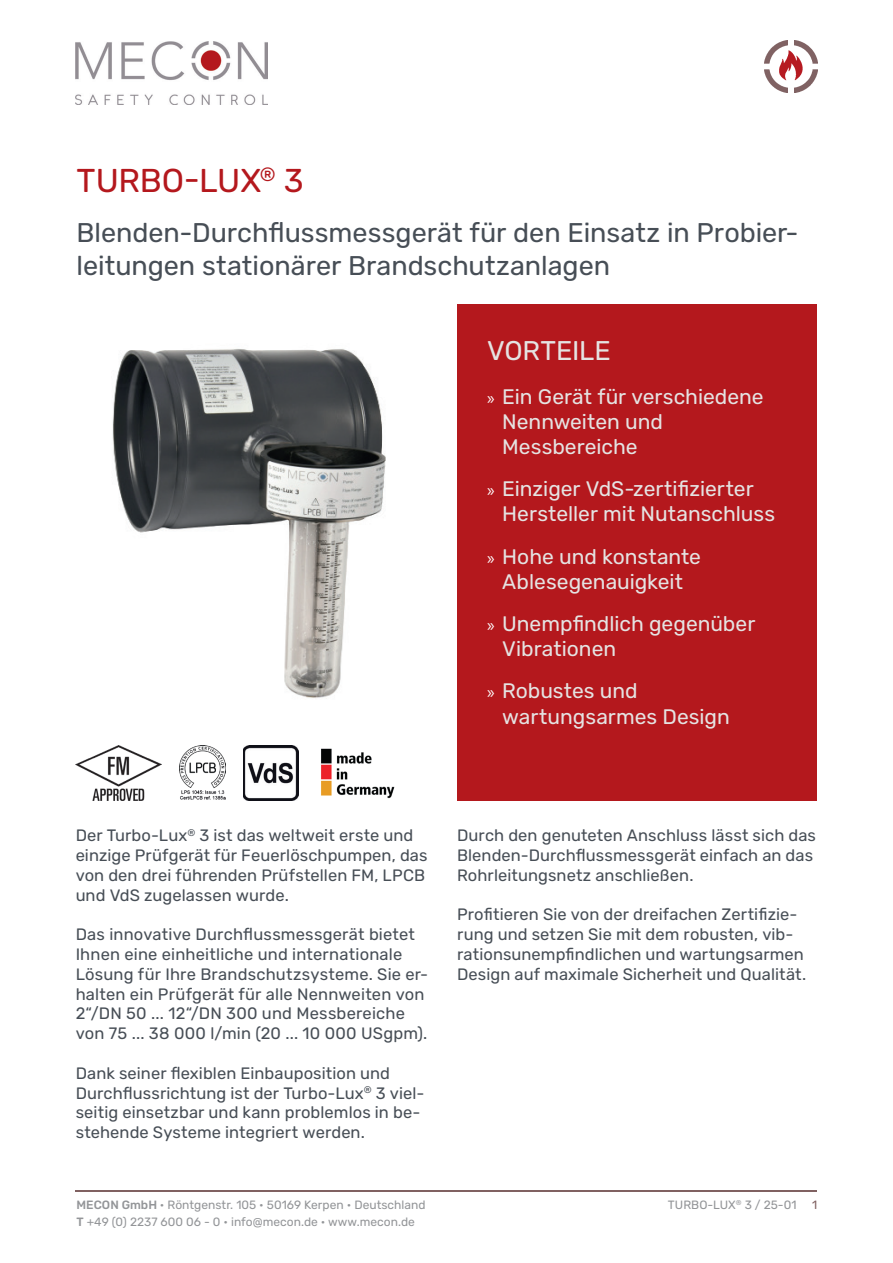
<style>
.page{position:relative;width:893px;height:1263px;background:#fff}
.page>*{position:absolute;margin:0;border:0;box-sizing:border-box;transform-origin:0 0}
.t1{font:33px "Rubik";letter-spacing:-.005em;color:#b4181d}
.t2{font:27px/32.4px "Rubik";color:#474e56}
.t3{font:27px "Rubik";letter-spacing:-.005em;color:#e5e3e2}
.t4{font:21px/25.2px "Rubik";color:#e5e3e2}
.t5{font:16.5px/19.8px "Rubik";letter-spacing:.005em;color:#474e56}
.t6{font:12px "Rubik";letter-spacing:.005em;color:#939598}
.t7{font:12px "Rubik";color:#806161}
.s1{font-family:"Myriad Pro";font-size:18px;color:#fff}
.s2{font-weight:500}
</style>
<div class="page">
<hr style="left:76px;top:1190px;width:741px;height:2px;background:#806161">
<img style="left:765px;top:40px;width:52px;height:53px">
<img style="left:76px;top:41px;width:191px;height:63px">
<div style="left:457px;top:305px;width:359px;height:496px;background:#b4181d"></div>
<img style="left:112px;top:349px;width:274px;height:349px">
<img style="left:76px;top:745px;width:86px;height:56px">
<img style="left:243px;top:745px;width:55px;height:56px">
<img style="left:180px;top:745px;width:45px;height:55px">
<img style="left:321px;top:748px;width:74px;height:51px">
<h1 class="t1" style="left:77px;top:162px;width:229px">TURBO-LUX<sup>®</sup> 3</h1>
<h2 class="t2" style="left:77px;top:217px;width:723px">Blenden-Durchflussmessgerät für den Einsatz in Probier&shy;leitungen stationärer Brandschutzanlagen</h2>
<h2 class="t3" style="left:487px;top:335px;width:125px">VORTEILE</h2>
<p class="t4" style="left:502px;top:384px;width:263px;text-indent:-15px"><span class="s1">»</span> Ein Gerät für verschiedene<br>Nennweiten und<br>Messbereiche</p>
<p class="t4" style="left:502px;top:477px;width:274px;text-indent:-15px"><span class="s1">»</span> Einziger VdS-zertifizierter<br>Hersteller mit Nutanschluss</p>
<p class="t4" style="left:487px;top:544px;width:215px;text-align:center"><span class="s1">»</span> Hohe und konstante<br>Ablesegenauigkeit</p>
<p class="t4" style="left:502px;top:612px;width:254px;text-indent:-15px"><span class="s1">»</span> Unempfindlich gegenüber<br>Vibrationen</p>
<p class="t4" style="left:502px;top:679px;width:229px;text-indent:-15px"><span class="s1">»</span> Robustes und wartungsarmes Design</p>
<p class="t5" style="left:76px;top:826px;width:353px">Der Turbo-Lux<sup>®</sup> 3 ist das weltweit erste und einzige Prüfgerät für Feuerlöschpumpen, das von den drei führenden Prüfstellen FM, LPCB und VdS zugelassen wurde.</p>
<p class="t5" style="left:76px;top:925px;width:354px">Das innovative Durchflussmessgerät bietet Ihnen eine einheitliche und internationale Lösung für Ihre Brandschutzsysteme. Sie er&shy;halten ein Prüfgerät für alle Nennweiten von 2“/DN 50 ... 12“/DN 300 und Messbereiche von 75 ... 38 000 l/min (20 ... 10 000 USgpm).</p>
<p class="t5" style="left:76px;top:1063px;width:350px">Dank seiner flexiblen Einbauposition und Durchflussrichtung ist der Turbo-Lux<sup>®</sup> 3 viel&shy;seitig einsetzbar und kann problemlos in be&shy;stehende Systeme integriert werden.</p>
<p class="t5" style="left:457px;top:826px;width:360px">Durch den genuteten Anschluss lässt sich das<br>Blenden-Durchflussmessgerät einfach an das<br>Rohrleitungsnetz anschließen.</p>
<p class="t5" style="left:457px;top:905px;width:351px">Profitieren Sie von der dreifachen Zertifizie&shy;rung und setzen Sie mit dem robusten, vib&shy;rationsunempfindlichen und wartungsarmen Design auf maximale Sicherheit und Qualität.</p>
<p class="t6" style="left:668px;top:1198px;width:130px">TURBO-LUX<sup>®</sup> 3 / 25-01</p>
<p class="t6" style="left:77px;top:1198px;width:351px"><span class="s2">MECON GmbH</span> • Röntgenstr. 105 • 50169 Kerpen • Deutschland</p>
<p class="t7" style="left:812px;top:1198px;width:7px">1</p>
<p class="t6" style="left:77px;top:1215px;width:340px"><span class="s2">T</span> +49 (0) 2237 600 06 - 0 • info@mecon.de • www.mecon.de</p>
</div>
